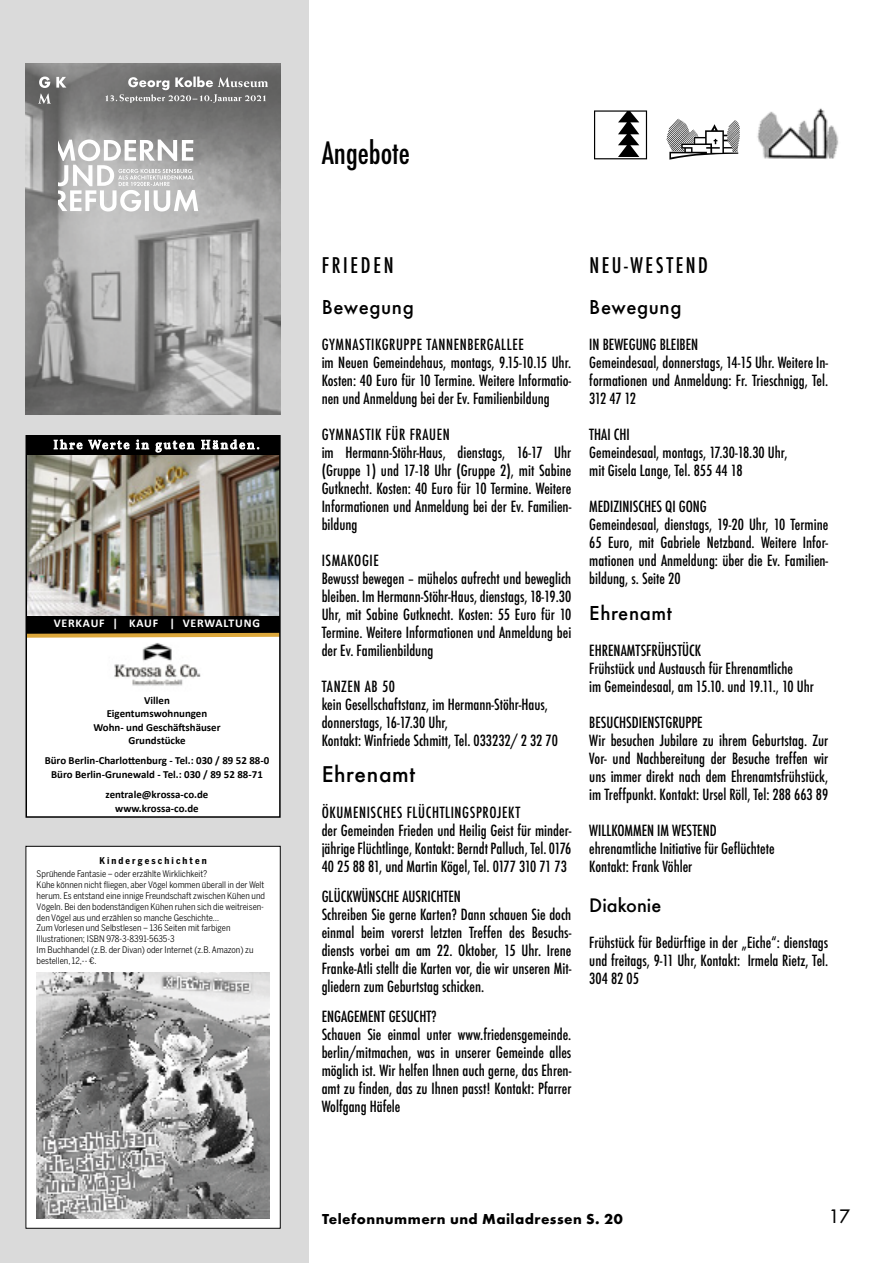
<style>
.page{position:relative;width:893px;height:1263px;background:#fff}
.page>*{position:absolute;margin:0;border:0;box-sizing:border-box;transform-origin:0 0}
.t1{font:500 condensed 30px "Futura";color:#000}
.t2{font:500 21px "Futura PT";letter-spacing:.03em;color:#000}
.t3{font:500 condensed 21px "Futura";letter-spacing:.125em;color:#000}
.t4{font:500 21px "Futura";letter-spacing:.03em;color:#000}
.t5{font:500 18px "Futura";color:#000}
.t6{font:18px "Futura";color:#000}
.t7{font:500 condensed 15px/18px "Futura";color:#000}
.t8{font:700 15px "Futura PT";letter-spacing:.03em;color:#000}
.t9{font:12.9px "Vollkorn";letter-spacing:.14em;color:#fff}
.t10{font:700 11.85px "Calibri";letter-spacing:.065em;color:#fff}
.t11{font:700 10.8px/13.4px "Calibri";color:#000;text-align:center}
.t12{font:700 9.3px "Benton Sans Cond";color:#000}
.t13{font:9px/10.8px "Benton Sans Cond";color:#000}
</style>
<div class="page">
<svg style="left:667px;top:119px;width:73px;height:41px"></svg>
<svg style="left:594px;top:110px;width:53px;height:49px"></svg>
<img style="left:757px;top:108px;width:82px;height:51px">
<div style="left:0;top:0;width:309px;height:1263px;background:#dadada"></div>
<img style="left:29px;top:438px;width:249px;height:377px">
<div style="left:26px;top:435px;width:255px;height:383px;border:2px solid #000"></div>
<div style="left:26px;top:846px;width:255px;height:383px;background:#fff"></div>
<img style="left:37px;top:972px;width:232px;height:247px">
<div style="left:26px;top:846px;width:255px;height:383px;border:1px solid #000"></div>
<img style="left:58px;top:64px;width:223px;height:351px">
<img style="left:26px;top:64px;width:32px;height:351px">
<svg style="left:38px;top:94px;width:13px;height:10px"></svg>
<svg style="left:39px;top:77px;width:27px;height:11px"></svg>
<svg style="left:105px;top:77px;width:163px;height:26px;background:#878786"></svg>
<svg style="left:51px;top:140px;width:147px;height:71px;background:#c9c9c9"></svg>
<p class="t9" style="left:53px;top:437px;width:208px">Ihre Werte in guten Händen.</p>
<p class="t10" style="left:54px;top:615px;width:208px">VERKAUF | KAUF | VERWALTUNG</p>
<p class="t11" style="left:93px;top:693px;width:129px">Villen<br>Eigentumswohnungen<br>Wohn- und Geschäftshäuser<br>Grundstücke</p>
<p class="t11" style="left:45px;top:754px;width:226px">Büro Berlin-Charlottenburg - Tel.: 030 / 89 52 88-0<br>Büro Berlin-Grunewald - Tel.: 030 / 89 52 88-71</p>
<p class="t11" style="left:106px;top:788px;width:104px">zentrale@krossa-co.de www.krossa-co.de</p>
<p class="t12" style="left:99px;top:855px;width:109px">K i n d e r g e s c h i c h t e n</p>
<p class="t13" style="left:37px;top:869px;width:230px">Sprühende Fantasie – oder erzählte Wirklichkeit?<br>Kühe können nicht fliegen, aber Vögel kommen überall in der Welt herum. Es entstand eine innige Freundschaft zwischen Kühen und Vögeln. Bei den bodenständigen Kühen ruhen sich die weitreisen&shy;den Vögel aus und erzählen so manche Geschichte…<br>Zum Vorlesen und Selbstlesen – 136 Seiten mit farbigen Illustrationen; ISBN 978-3-8391-5635-3<br>Im Buchhandel (z.B. der Divan) oder Internet (z.B. Amazon) zu bestellen, 12,-- €.</p>
<h1 class="t1" style="left:322px;top:133px;width:90px">Angebote</h1>
<h2 class="t3" style="left:322px;top:251px;width:73px">FRIEDEN</h2>
<h2 class="t3" style="left:589px;top:251px;width:120px">NEU-WESTEND</h2>
<h2 class="t2" style="left:322px;top:294px;width:94px">Bewegung</h2>
<p class="t7" style="left:322px;top:335px;width:251px">GYMNASTIKGRUPPE TANNENBERGALLEE<br>im Neuen Gemeindehaus, montags, 9.15-10.15 Uhr.<br>Kosten: 40 Euro für 10 Termine. Weitere Informatio&shy;nen und Anmeldung bei der Ev. Familienbildung</p>
<p class="t7" style="left:322px;top:425px;width:251px">GYMNASTIK FÜR FRAUEN<br>im Hermann-Stöhr-Haus, dienstags, 16-17 Uhr (Gruppe 1) und 17-18 Uhr (Gruppe 2), mit Sabine Gutknecht. Kosten: 40 Euro für 10 Termine. Weitere Informationen und Anmeldung bei der Ev. Familien&shy;bildung</p>
<p class="t7" style="left:322px;top:551px;width:251px">ISMAKOGIE<br>Bewusst bewegen – mühelos aufrecht und beweglich bleiben. Im Hermann-Stöhr-Haus, dienstags, 18-19.30<br>Uhr, mit Sabine Gutknecht. Kosten: 55 Euro für 10<br>Termine. Weitere Informationen und Anmeldung bei der Ev. Familienbildung</p>
<p class="t7" style="left:322px;top:677px;width:238px">TANZEN AB 50<br>kein Gesellschaftstanz, im Hermann-Stöhr-Haus, donnerstags, 16-17.30 Uhr,<br>Kontakt: Winfriede Schmitt, Tel. 033232/ 2 32 70</p>
<h2 class="t4" style="left:322px;top:759px;width:95px">Ehrenamt</h2>
<p class="t7" style="left:322px;top:803px;width:251px">ÖKUMENISCHES FLÜCHTLINGSPROJEKT<br>der Gemeinden Frieden und Heilig Geist für minder&shy;jährige Flüchtlinge, Kontakt: Berndt Palluch, Tel. 0176<br>40 25 88 81, und Martin Kögel, Tel. 0177 310 71 73</p>
<p class="t7" style="left:322px;top:887px;width:251px">GLÜCKWÜNSCHE AUSRICHTEN<br>Schreiben Sie gerne Karten? Dann schauen Sie doch einmal beim vorerst letzten Treffen des Besuchs&shy;diensts vorbei am am 22. Oktober, 15 Uhr. Irene Franke-Atli stellt die Karten vor, die wir unseren Mit&shy;gliedern zum Geburtstag schicken.</p>
<p class="t7" style="left:322px;top:1007px;width:251px">ENGAGEMENT GESUCHT?<br>Schauen Sie einmal unter www.friedensgemeinde. berlin/mitmachen, was in unserer Gemeinde alles möglich ist. Wir helfen Ihnen auch gerne, das Ehren&shy;amt zu finden, das zu Ihnen passt! Kontakt: Pfarrer Wolfgang Häfele</p>
<h2 class="t2" style="left:589px;top:294px;width:94px">Bewegung</h2>
<p class="t7" style="left:589px;top:335px;width:240px">IN BEWEGUNG BLEIBEN<br>Gemeindesaal, donnerstags, 14-15 Uhr. Weitere In&shy;formationen und Anmeldung: Fr. Trieschnigg, Tel.<br>312 47 12</p>
<p class="t7" style="left:589px;top:425px;width:200px">THAI CHI<br>Gemeindesaal, montags, 17.30-18.30 Uhr, mit Gisela Lange, Tel. 855 44 18</p>
<p class="t7" style="left:589px;top:497px;width:240px">MEDIZINISCHES QI GONG<br>Gemeindesaal, dienstags, 19-20 Uhr, 10 Termine 65 Euro, mit Gabriele Netzband. Weitere Infor&shy;mationen und Anmeldung: über die Ev. Familien&shy;bildung, s. Seite 20</p>
<h2 class="t2" style="left:589px;top:600px;width:84px">Ehrenamt</h2>
<p class="t7" style="left:589px;top:641px;width:226px">EHRENAMTSFRÜHSTÜCK<br>Frühstück und Austausch für Ehrenamtliche<br>im Gemeindesaal, am 15.10. und 19.11., 10 Uhr</p>
<p class="t7" style="left:589px;top:713px;width:240px">BESUCHSDIENSTGRUPPE<br>Wir besuchen Jubilare zu ihrem Geburtstag. Zur Vor- und Nachbereitung der Besuche treffen wir uns immer direkt nach dem Ehrenamtsfrühstück, im Treffpunkt. Kontakt: Ursel Röll, Tel: 288 663 89</p>
<p class="t7" style="left:589px;top:821px;width:187px">WILLKOMMEN IM WESTEND ehrenamtliche Initiative für Geflüchtete<br>Kontakt: Frank Vöhler</p>
<p class="t5" style="left:589px;top:893px;width:74px">Diakonie</p>
<p class="t7" style="left:589px;top:934px;width:240px;text-align:justify">Frühstück für Bedürftige in der „Eiche“: dienstags und freitags, 9-11 Uhr, Kontakt: Irmela Rietz, Tel.<br>304 82 05</p>
<p class="t8" style="left:322px;top:1209px;width:302px">Telefonnummern und Mailadressen S. 20</p>
<p class="t6" style="left:829px;top:1205px;width:22px">17</p>
</div>
